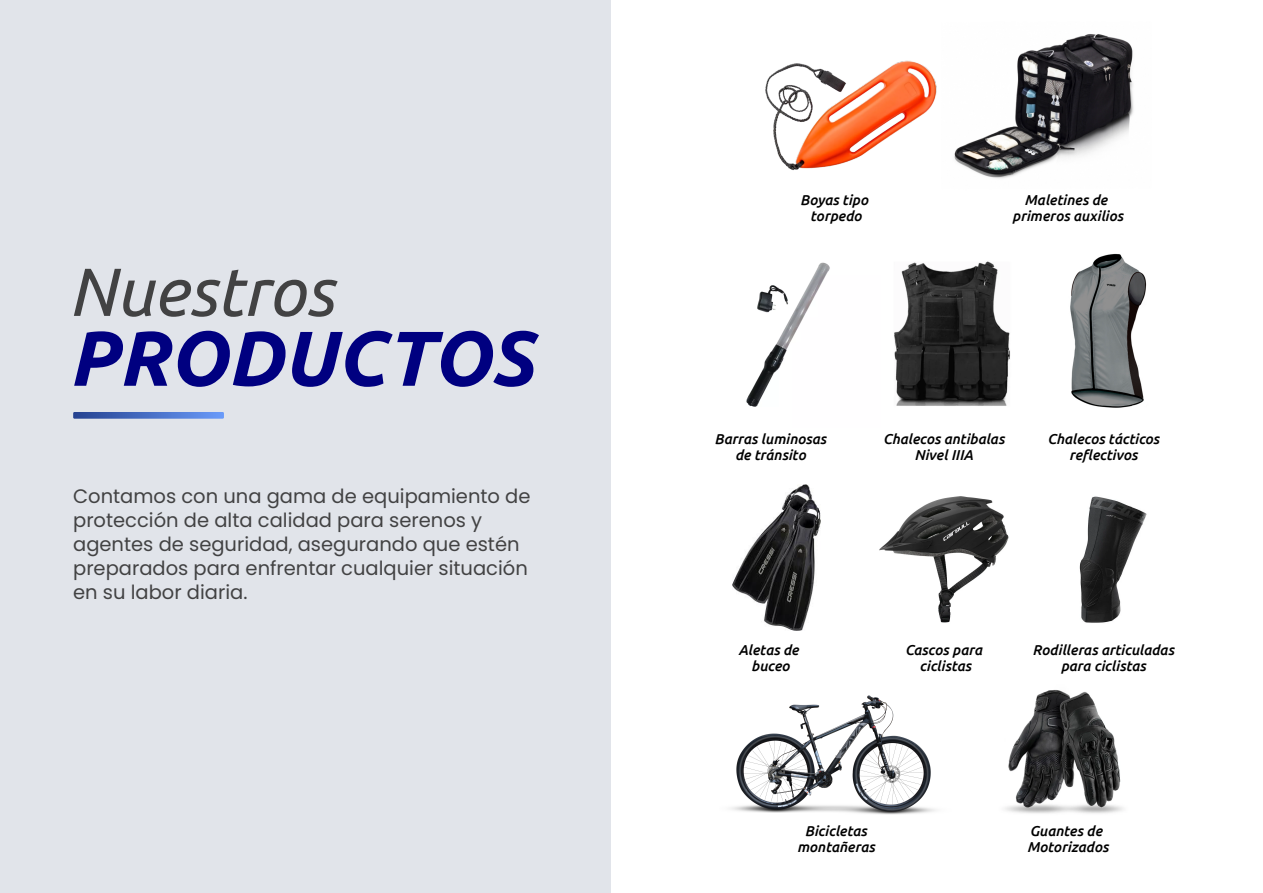
<style>
.page{position:relative;width:1263px;height:893px;background:#fff}
.page>*{position:absolute;margin:0;border:0;box-sizing:border-box;transform-origin:0 0}
.t1{font:italic 700 77.55px "Ubuntu";color:#000080}
.t2{font:italic 67.95px "Ubuntu";color:#424243}
.t3{font:19.5px/24px "Poppins";color:#424243}
.t4{font:italic 500 14.4px/15.9px "Ubuntu";color:#000;text-align:center}
</style>
<div class="page">
<div style="left:0;top:0;width:611px;height:893px;background:#e1e4ea"></div>
<svg style="left:73px;top:412px;width:151px;height:7px"></svg>
<img style="left:1005px;top:690px;width:118px;height:124px">
<img style="left:1079px;top:496px;width:68px;height:127px">
<img style="left:765px;top:60px;width:172px;height:110px">
<img style="left:879px;top:496px;width:130px;height:127px">
<img style="left:732px;top:484px;width:89px;height:146px">
<img style="left:954px;top:34px;width:180px;height:145px">
<img style="left:731px;top:695px;width:205px;height:120px">
<img style="left:746px;top:262px;width:84px;height:145px">
<img style="left:1070px;top:253px;width:77px;height:155px">
<img style="left:894px;top:261px;width:116px;height:145px">
<h2 class="t2" style="left:68px;top:253px;width:266px">Nuestros</h2>
<h1 class="t1" style="left:68px;top:313px;width:467px">PRODUCTOS</h1>
<h3 class="t3" style="left:73px;top:484px;width:459px">Contamos con una gama de equipamiento de protección de alta calidad para serenos y agentes de seguridad, asegurando que estén preparados para enfrentar cualquier situación en su labor diaria.</h3>
<p class="t4" style="left:800px;top:191px;width:69px">Boyas tipo torpedo</p>
<p class="t4" style="left:1012px;top:191px;width:113px">Maletines de primeros auxilios</p>
<p class="t4" style="left:715px;top:430px;width:113px">Barras luminosas de tránsito</p>
<p class="t4" style="left:883px;top:430px;width:123px">Chalecos antibalas<br>Nivel IIIA</p>
<p class="t4" style="left:1047px;top:430px;width:113px">Chalecos tácticos reflectivos</p>
<p class="t4" style="left:739px;top:641px;width:62px">Aletas de buceo</p>
<p class="t4" style="left:905px;top:641px;width:78px">Cascos para ciclistas</p>
<p class="t4" style="left:1032px;top:641px;width:143px">Rodilleras articuladas para ciclistas</p>
<p class="t4" style="left:797px;top:823px;width:79px">Bicicletas montañeras</p>
<p class="t4" style="left:1027px;top:823px;width:83px;text-align:left">Guantes de<br>Motorizados</p>
</div>
